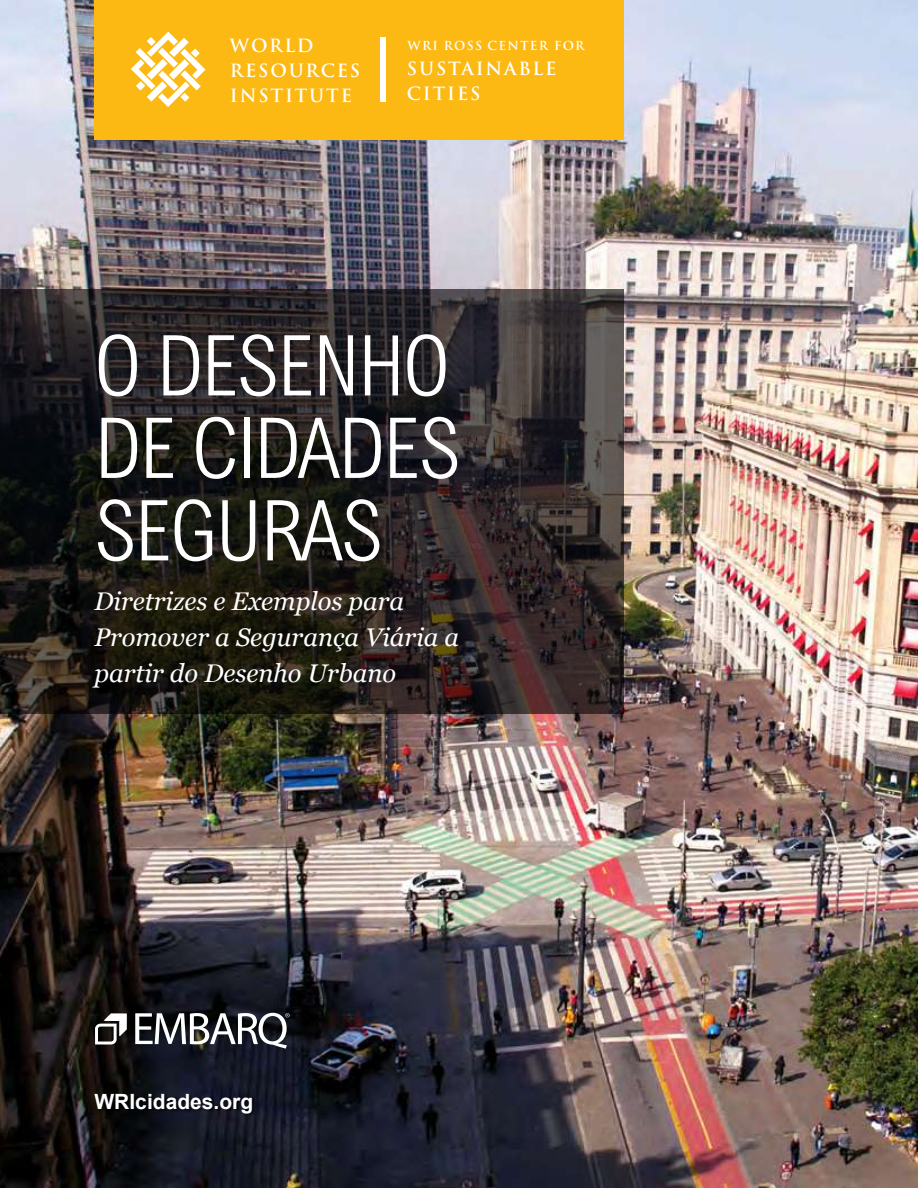
<style>
.page{position:relative;width:918px;height:1188px;background:#fff}
.page>*{position:absolute;margin:0;border:0;box-sizing:border-box;transform-origin:0 0}
.t1{font:300 condensed 84px/82.5px "Arial MT Std";letter-spacing:-.02em;color:#fff}
.t2{font:italic 25.5px/36px "Georgia";color:#fff}
.t3{font:700 21px "Arial";color:#fff}
.t4{font:700 17.85px/24.8px "Trajan Pro";letter-spacing:.1em;color:#fff}
.t5{font:700 12.15px "Trajan Pro";letter-spacing:.1em;color:#fff}
</style>
<div class="page">
<img style="left:0;top:0;width:918px;height:1188px">
<svg style="left:0;top:289px;width:624px;height:425px;background:#272221"></svg>
<div style="left:95px;top:1093px;width:161px;height:23px;background:#000;opacity:.75"></div>
<div style="left:94px;top:0;width:530px;height:139px;background:#fdb913"></div>
<svg style="left:131px;top:32px;width:75px;height:75px"></svg>
<div style="left:380px;top:38px;width:6px;height:64px;background:#fff"></div>
<svg style="left:95px;top:1013px;width:32px;height:31px"></svg>
<svg style="left:135px;top:1013px;width:155px;height:36px"></svg>
<p class="t4" style="left:230px;top:33px;width:132px">WORLD<br>RESOURCES<br>INSTITUTE</p>
<p class="t5" style="left:408px;top:38px;width:178px">WRI ROSS CENTER FOR</p>
<p class="t4" style="left:407px;top:57px;width:151px">SUSTAINABLE<br>CITIES</p>
<h1 class="t1" style="left:94px;top:324px;width:368px">O DESENHO<br>DE CIDADES<br>SEGURAS</h1>
<p class="t2" style="left:94px;top:583px;width:366px">Diretrizes e Exemplos para<br>Promover a Segurança Viária a partir do Desenho Urbano</p>
<p class="t3" style="left:94px;top:1087px;width:160px">WRIcidades.org</p>
</div>
